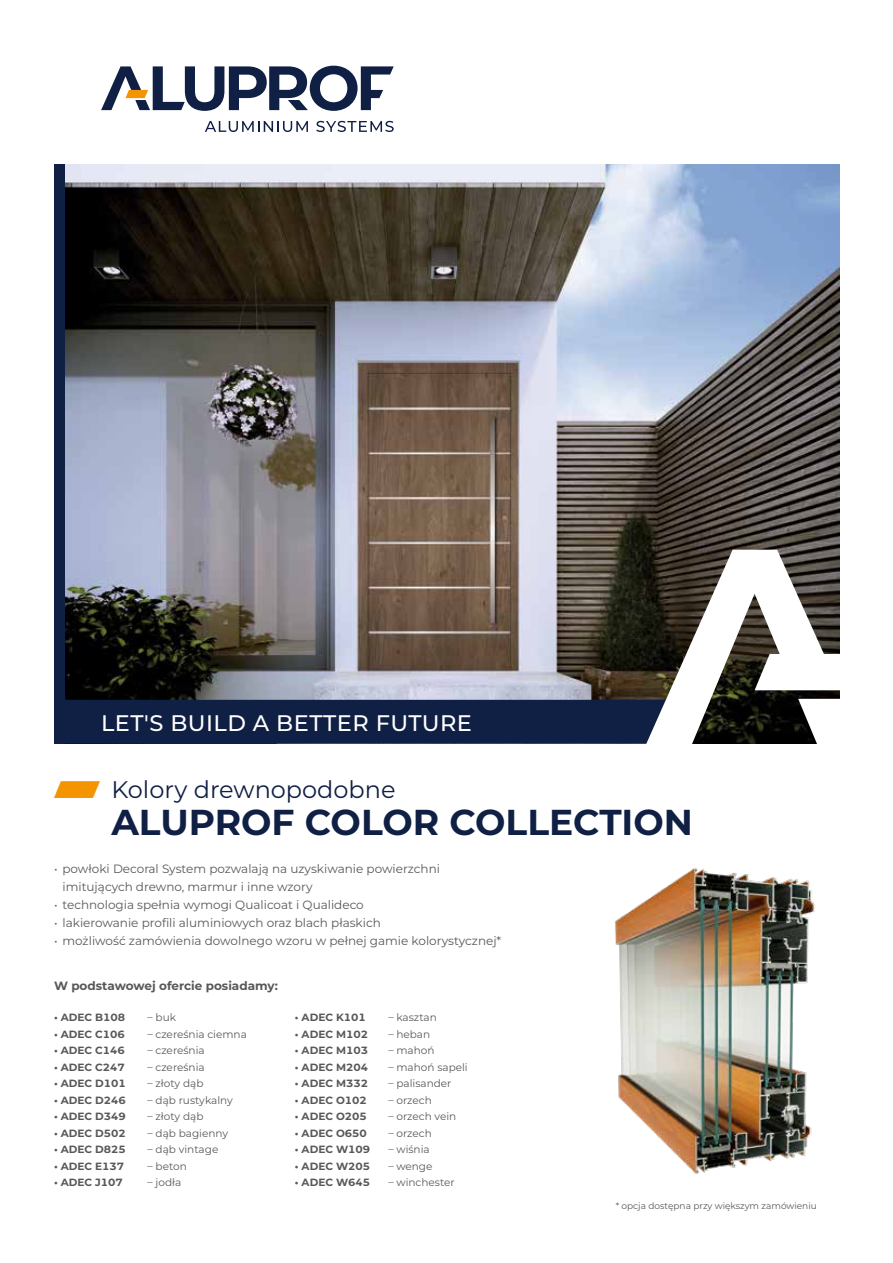
<style>
.page{position:relative;width:893px;height:1263px;background:#fff}
.page>*{position:absolute;margin:0;border:0;box-sizing:border-box;transform-origin:0 0}
.t1{font:700 36px "Aluprof Sans";color:#101f44}
.t2{font:24px "Aluprof Sans";color:#101f44}
.t3{font:500 22.5px "Aluprof Sans";letter-spacing:.02em;color:#fff}
.t4{font:12px/18px "Aluprof Sans";color:#58585a}
.t5{font:700 12px "Aluprof Sans";color:#58585a}
.t6{font:10.5px "Aluprof Sans";color:#58585a}
.t7{font:700 10.5px "Aluprof Sans";color:#58585a}
.t8{font:9px "Aluprof Sans";color:#58585a}
.s1{color:#f39400}
</style>
<div class="page">
<img style="left:65px;top:164px;width:774px;height:536px">
<img style="left:615px;top:867px;width:200px;height:307px">
<div style="left:54px;top:164px;width:11px;height:580px;background:#101f44"></div>
<div style="left:54px;top:700px;width:619px;height:44px;background:#101f44"></div>
<svg style="left:644px;top:550px;width:196px;height:194px"></svg>
<svg style="left:101px;top:66px;width:293px;height:45px"></svg>
<svg style="left:205px;top:121px;width:103px;height:11px"></svg>
<svg style="left:316px;top:121px;width:78px;height:11px"></svg>
<h3 class="t3" style="left:101px;top:707px;width:372px">LET'S BUILD A BETTER FUTURE</h3>
<h2 class="t2" style="left:54px;top:773px;width:343px"><span class="s1">⸠</span> Kolory drewnopodobne</h2>
<h1 class="t1" style="left:111px;top:796px;width:583px">ALUPROF COLOR COLLECTION</h1>
<p class="t4" style="left:63px;top:860px;width:379px;text-indent:-9px">• powłoki Decoral System pozwalają na uzyskiwanie powierzchni imitujących drewno, marmur i inne wzory</p>
<p class="t4" style="left:54px;top:896px;width:311px">• technologia spełnia wymogi Qualicoat i Qualideco</p>
<p class="t4" style="left:54px;top:914px;width:328px">• lakierowanie profili aluminiowych oraz blach płaskich</p>
<p class="t4" style="left:54px;top:932px;width:449px">• możliwość zamówienia dowolnego wzoru w pełnej gamie kolorystycznej*</p>
<p class="t5" style="left:54px;top:977px;width:225px">W podstawowej ofercie posiadamy:</p>
<p class="t7" style="left:54px;top:1010px;width:73px">• ADEC B108</p>
<p class="t6" style="left:148px;top:1010px;width:30px">– buk</p>
<p class="t7" style="left:54px;top:1026px;width:72px">• ADEC C106</p>
<p class="t6" style="left:148px;top:1026px;width:101px">– czereśnia ciemna</p>
<p class="t7" style="left:54px;top:1043px;width:72px">• ADEC C146</p>
<p class="t6" style="left:148px;top:1043px;width:59px">– czereśnia</p>
<p class="t7" style="left:54px;top:1059px;width:72px">• ADEC C247</p>
<p class="t6" style="left:148px;top:1059px;width:59px">– czereśnia</p>
<p class="t7" style="left:54px;top:1076px;width:73px">• ADEC D101</p>
<p class="t6" style="left:148px;top:1076px;width:57px">– złoty dąb</p>
<p class="t7" style="left:54px;top:1092px;width:73px">• ADEC D246</p>
<p class="t6" style="left:148px;top:1092px;width:87px">– dąb rustykalny</p>
<p class="t7" style="left:54px;top:1109px;width:73px">• ADEC D349</p>
<p class="t6" style="left:148px;top:1109px;width:57px">– złoty dąb</p>
<p class="t7" style="left:54px;top:1125px;width:73px">• ADEC D502</p>
<p class="t6" style="left:148px;top:1125px;width:82px">– dąb bagienny</p>
<p class="t7" style="left:54px;top:1142px;width:73px">• ADEC D825</p>
<p class="t6" style="left:148px;top:1142px;width:72px">– dąb vintage</p>
<p class="t7" style="left:54px;top:1158px;width:72px">• ADEC E137</p>
<p class="t6" style="left:148px;top:1158px;width:41px">– beton</p>
<p class="t7" style="left:54px;top:1175px;width:70px">• ADEC J107</p>
<p class="t6" style="left:148px;top:1175px;width:35px">– jodła</p>
<p class="t7" style="left:295px;top:1010px;width:72px">• ADEC K101</p>
<p class="t6" style="left:388px;top:1010px;width:50px">– kasztan</p>
<p class="t7" style="left:295px;top:1026px;width:75px">• ADEC M102</p>
<p class="t6" style="left:388px;top:1027px;width:43px">– heban</p>
<p class="t7" style="left:295px;top:1043px;width:75px">• ADEC M103</p>
<p class="t6" style="left:388px;top:1043px;width:48px">– mahoń</p>
<p class="t7" style="left:295px;top:1059px;width:75px">• ADEC M204</p>
<p class="t6" style="left:388px;top:1060px;width:81px">– mahoń sapeli</p>
<p class="t7" style="left:295px;top:1076px;width:75px">• ADEC M332</p>
<p class="t6" style="left:388px;top:1076px;width:65px">– palisander</p>
<p class="t7" style="left:295px;top:1092px;width:74px">• ADEC O102</p>
<p class="t6" style="left:388px;top:1093px;width:45px">– orzech</p>
<p class="t7" style="left:295px;top:1109px;width:74px">• ADEC O205</p>
<p class="t6" style="left:388px;top:1109px;width:69px">– orzech vein</p>
<p class="t7" style="left:295px;top:1125px;width:74px">• ADEC O650</p>
<p class="t6" style="left:388px;top:1126px;width:45px">– orzech</p>
<p class="t7" style="left:295px;top:1142px;width:77px">• ADEC W109</p>
<p class="t6" style="left:388px;top:1142px;width:43px">– wiśnia</p>
<p class="t7" style="left:295px;top:1158px;width:77px">• ADEC W205</p>
<p class="t6" style="left:388px;top:1159px;width:46px">– wenge</p>
<p class="t7" style="left:295px;top:1175px;width:77px">• ADEC W645</p>
<p class="t6" style="left:388px;top:1175px;width:68px">– winchester</p>
<p class="t8" style="left:616px;top:1199px;width:203px">* opcja dostępna przy większym zamówieniu</p>
</div>
